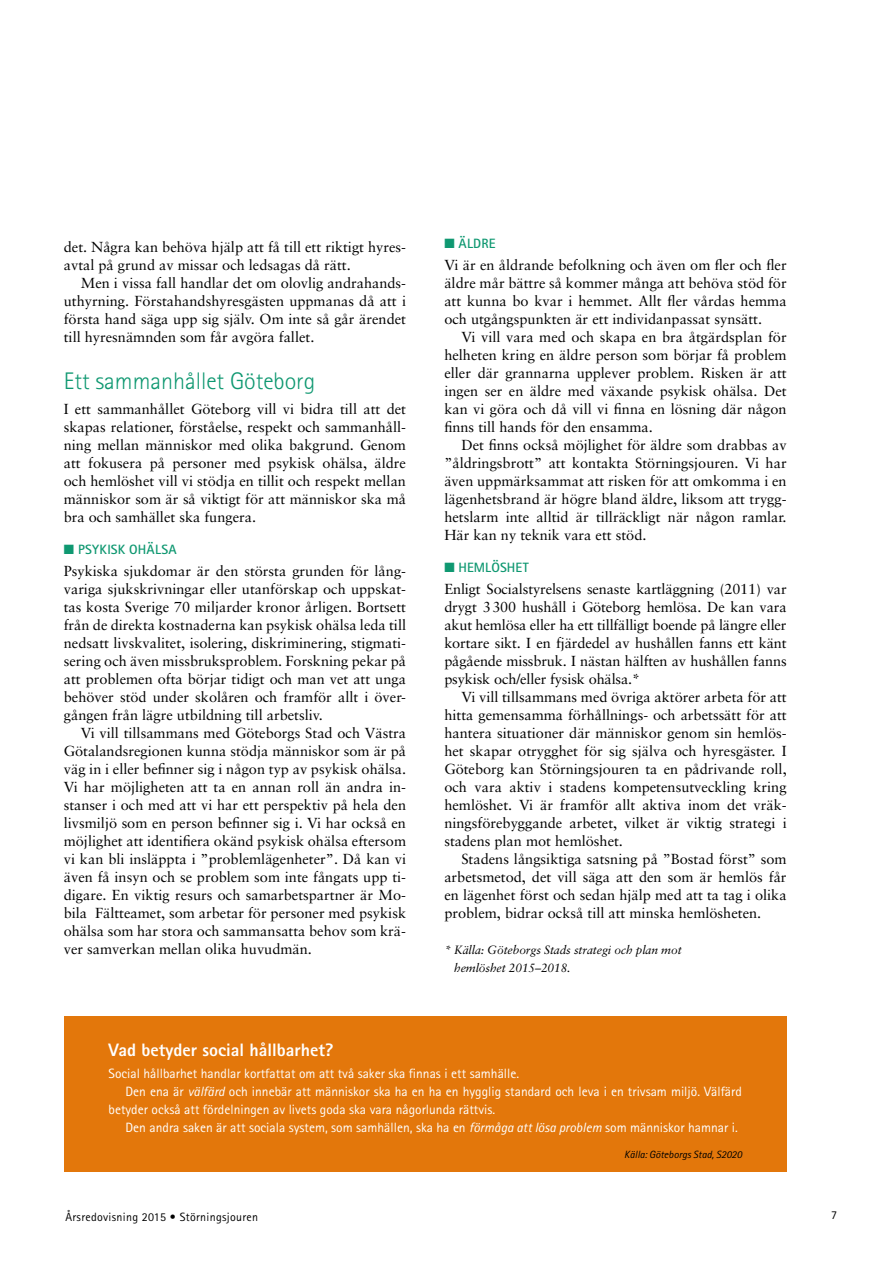
<style>
.page{position:relative;width:893px;height:1263px;background:#fff}
.page>*{position:absolute;margin:0;border:0;box-sizing:border-box;transform-origin:0 0}
.t1{font:300 24px "Rotis Sans Serif";color:#0f9871}
.t2{font:800 18px "Rotis Sans Serif";color:#fff}
.t3{font:14.55px/18px "Sabon";color:#000;text-align:justify}
.t4{font:13.5px "Rotis Sans Serif";color:#fff}
.t5{font:700 13.5px "Rotis Sans Serif";letter-spacing:.01em;color:#0f9871}
.t6{font:italic 12px/18px "Sabon";letter-spacing:-.01em;color:#000}
.t7{font:12px "Rotis Sans Serif";letter-spacing:.025em;color:#000}
.t8{font:italic 10.5px "Rotis Sans Serif";color:#000}
.s1{font-style:italic}
</style>
<div class="page">
<div style="left:64px;top:1016px;width:723px;height:155px;background:#e3770b"></div>
<p class="t3" style="left:64px;top:238px;width:344px">det. Några kan behöva hjälp att få till ett riktigt hyres&shy;avtal på grund av missar och ledsagas då rätt.</p>
<p class="t3" style="left:64px;top:274px;width:344px;text-indent:17px">Men i vissa fall handlar det om olovlig andrahands&shy;uthyrning. Förstahandshyresgästen uppmanas då att i första hand säga upp sig själv. Om inte så går ärendet till hyresnämnden som får avgöra fallet.</p>
<h1 class="t1" style="left:64px;top:367px;width:253px">Ett sammanhållet Göteborg</h1>
<p class="t3" style="left:64px;top:400px;width:344px">I ett sammanhållet Göteborg vill vi bidra till att det skapas relationer, förståelse, respekt och sammanhåll&shy;ning mellan människor med olika bakgrund. Genom att fokusera på personer med psykisk ohälsa, äldre och hemlöshet vill vi stödja en tillit och respekt mellan människor som är så viktigt för att människor ska må bra och samhället ska fungera.</p>
<p class="t5" style="left:64px;top:540px;width:114px">■ PSYKISK OHÄLSA</p>
<p class="t3" style="left:64px;top:562px;width:344px">Psykiska sjukdomar är den största grunden för lång&shy;variga sjukskrivningar eller utanförskap och uppskat&shy;tas kosta Sverige 70 miljarder kronor årligen. Bortsett från de direkta kostnaderna kan psykisk ohälsa leda till nedsatt livskvalitet, isolering, diskriminering, stigmati&shy;sering och även missbruksproblem. Forskning pekar på att problemen ofta börjar tidigt och man vet att unga behöver stöd under skolåren och framför allt i över&shy;gången från lägre utbildning till arbetsliv.</p>
<p class="t3" style="left:64px;top:724px;width:344px;text-indent:17px">Vi vill tillsammans med Göteborgs Stad och Västra Götalandsregionen kunna stödja människor som är på väg in i eller befinner sig i någon typ av psykisk ohälsa.<br>Vi har möjligheten att ta en annan roll än andra in&shy;stanser i och med att vi har ett perspektiv på hela den livsmiljö som en person befinner sig i. Vi har också en möjlighet att identifiera okänd psykisk ohälsa eftersom vi kan bli insläppta i ”problemlägenheter”. Då kan vi även få insyn och se problem som inte fångats upp ti&shy;digare. En viktig resurs och samarbetspartner är Mo&shy;bila Fältteamet, som arbetar för personer med psykisk ohälsa som har stora och sammansatta behov som krä&shy;ver samverkan mellan olika huvudmän.</p>
<p class="t5" style="left:444px;top:234px;width:53px">■ ÄLDRE</p>
<p class="t3" style="left:444px;top:256px;width:344px">Vi är en åldrande befolkning och även om fler och fler äldre mår bättre så kommer många att behöva stöd för att kunna bo kvar i hemmet. Allt fler vårdas hemma och utgångspunkten är ett individanpassat synsätt.</p>
<p class="t3" style="left:444px;top:328px;width:344px;text-indent:17px">Vi vill vara med och skapa en bra åtgärdsplan för helheten kring en äldre person som börjar få problem eller där grannarna upplever problem. Risken är att ingen ser en äldre med växande psykisk ohälsa. Det kan vi göra och då vill vi finna en lösning där någon finns till hands för den ensamma.</p>
<p class="t3" style="left:444px;top:436px;width:344px;text-indent:17px">Det finns också möjlighet för äldre som drabbas av ”åldringsbrott” att kontakta Störningsjouren. Vi har även uppmärksammat att risken för att omkomma i en lägenhetsbrand är högre bland äldre, liksom att trygg&shy;hetslarm inte alltid är tillräckligt när någon ramlar.<br>Här kan ny teknik vara ett stöd.</p>
<p class="t5" style="left:444px;top:558px;width:86px">■ HEMLÖSHET</p>
<p class="t3" style="left:444px;top:580px;width:344px">Enligt Socialstyrelsens senaste kartläggning (2011) var drygt 3300 hushåll i Göteborg hemlösa. De kan vara akut hemlösa eller ha ett tillfälligt boende på längre eller kortare sikt. I en fjärdedel av hushållen fanns ett känt pågående missbruk. I nästan hälften av hushållen fanns psykisk och/eller fysisk ohälsa.*</p>
<p class="t3" style="left:444px;top:688px;width:344px;text-indent:17px">Vi vill tillsammans med övriga aktörer arbeta för att hitta gemensamma förhållnings- och arbetssätt för att hantera situationer där människor genom sin hemlös&shy;het skapar otrygghet för sig själva och hyresgäster. I Göteborg kan Störningsjouren ta en pådrivande roll, och vara aktiv i stadens kompetensutveckling kring hemlöshet. Vi är framför allt aktiva inom det vräk&shy;ningsförebyggande arbetet, vilket är viktig strategi i stadens plan mot hemlöshet.</p>
<p class="t3" style="left:444px;top:850px;width:344px;text-indent:17px">Stadens långsiktiga satsning på ”Bostad först” som arbetsmetod, det vill säga att den som är hemlös får en lägenhet först och sedan hjälp med att ta tag i olika problem, bidrar också till att minska hemlösheten.</p>
<p class="t6" style="left:454px;top:941px;width:229px;text-indent:-10px">* Källa: Göteborgs Stads strategi och plan mot hemlöshet 2015–2018.</p>
<p class="t2" style="left:109px;top:1038px;width:226px">Vad betyder social hållbarhet?</p>
<p class="t4" style="left:109px;top:1065px;width:411px">Social hållbarhet handlar kortfattat om att två saker ska finnas i ett samhälle.</p>
<p class="t4" style="left:126px;top:1083px;width:618px">Den ena är <span class="s1">välfärd</span> och innebär att människor ska ha en ha en hygglig standard och leva i en trivsam miljö. Välfärd</p>
<p class="t4" style="left:109px;top:1101px;width:387px">betyder också att fördelningen av livets goda ska vara någorlunda rättvis.</p>
<p class="t4" style="left:126px;top:1119px;width:612px">Den andra saken är att sociala system, som samhällen, ska ha en <span class="s1">förmåga att lösa problem</span> som människor hamnar i.</p>
<p class="t8" style="left:624px;top:1148px;width:119px">Källa: Göteborgs Stad, S2020</p>
<p class="t7" style="left:66px;top:1210px;width:194px">Årsredovisning 2015 • Störningsjouren</p>
<p class="t7" style="left:831px;top:1208px;width:7px">7</p>
</div>
